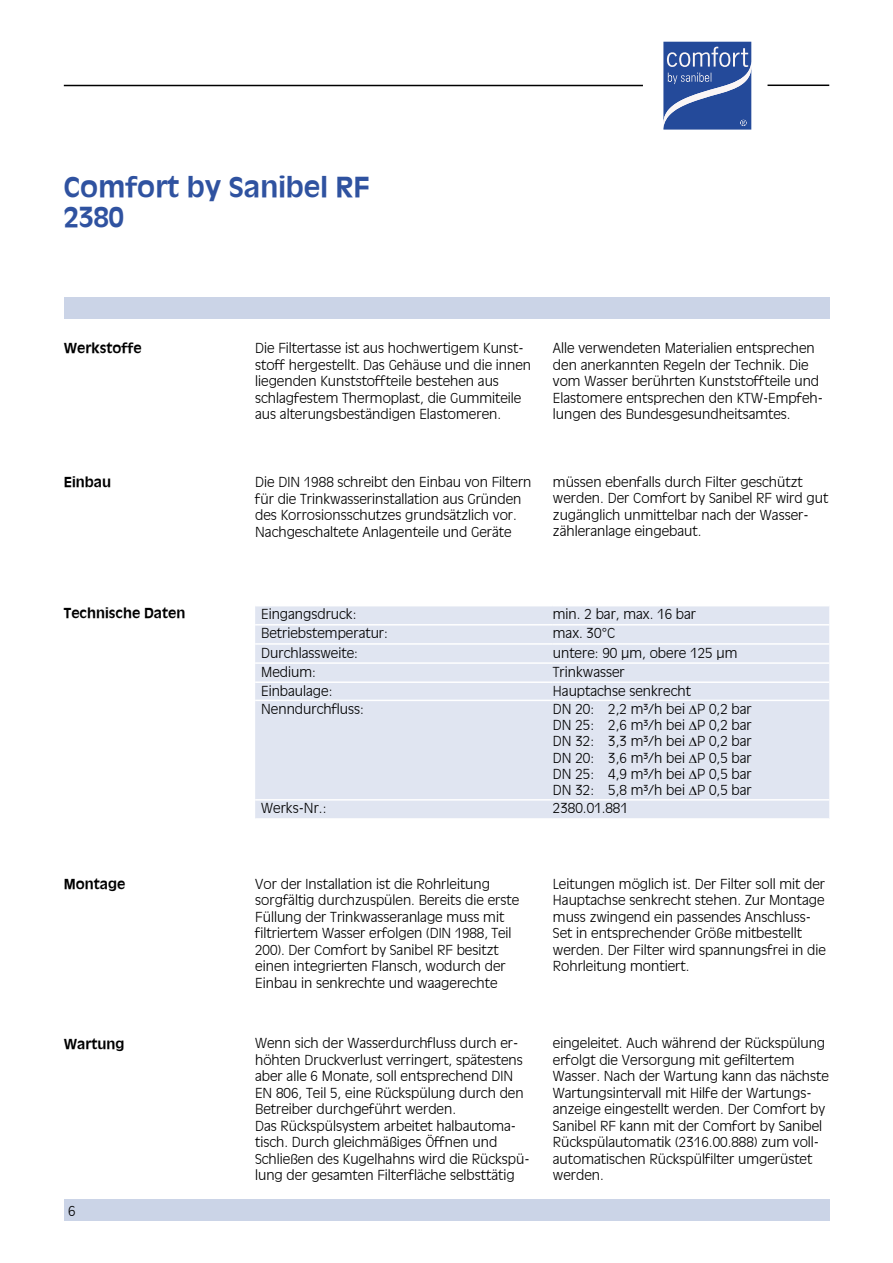
<style>
.page{position:relative;width:893px;height:1263px;background:#fff}
.page>*{position:absolute;margin:0;border:0;box-sizing:border-box;transform-origin:0 0}
.t1{font:700 27px/30px "Ant Oliv";color:#2f52a0}
.t2{font:300 13.5px/16.5px "Ant Oliv";color:#000}
.t3{font:700 13.5px "Ant Oliv";color:#000}
</style>
<div class="page">
<div style="left:64px;top:298px;width:765px;height:21px;background:#cbd4e7"></div>
<div style="left:64px;top:1199px;width:765px;height:21px;background:#cbd4e7"></div>
<hr style="left:64px;top:85px;width:579px;height:1px;background:#000">
<hr style="left:767px;top:85px;width:62px;height:1px;background:#000">
<svg style="left:663px;top:42px;width:88px;height:88px;background:#4564a8"></svg>
<div style="left:255px;top:606px;width:574px;height:212px;background:#e0e5f1"></div>
<hr style="left:255px;top:624px;width:298px;height:1px;background:#fff">
<hr style="left:553px;top:624px;width:276px;height:1px;background:#fff">
<hr style="left:255px;top:643px;width:298px;height:2px;background:#fff">
<hr style="left:553px;top:643px;width:276px;height:2px;background:#fff">
<hr style="left:255px;top:662px;width:298px;height:2px;background:#fff">
<hr style="left:553px;top:662px;width:276px;height:2px;background:#fff">
<hr style="left:255px;top:681px;width:298px;height:2px;background:#fff">
<hr style="left:553px;top:681px;width:276px;height:2px;background:#fff">
<hr style="left:255px;top:700px;width:298px;height:1px;background:#fff">
<hr style="left:553px;top:700px;width:276px;height:1px;background:#fff">
<hr style="left:255px;top:799px;width:298px;height:1px;background:#fff">
<hr style="left:553px;top:799px;width:276px;height:1px;background:#fff">
<svg style="left:689px;top:705px;width:8px;height:9px"></svg>
<svg style="left:689px;top:721px;width:8px;height:9px"></svg>
<svg style="left:689px;top:737px;width:8px;height:9px"></svg>
<svg style="left:689px;top:753px;width:8px;height:10px"></svg>
<svg style="left:689px;top:769px;width:8px;height:10px"></svg>
<svg style="left:689px;top:786px;width:8px;height:9px"></svg>
<h1 class="t1" style="left:64px;top:170px;width:308px">Comfort by Sanibel RF<br>2380</h1>
<p class="t3" style="left:64px;top:340px;width:79px">Werkstoffe</p>
<p class="t3" style="left:64px;top:474px;width:49px">Einbau</p>
<p class="t2" style="left:255px;top:339px;width:278px">Die Filtertasse ist aus hochwertigem Kunst&shy;stoff hergestellt. Das Gehäuse und die innen liegenden Kunststoffteile bestehen aus schlagfestem Thermoplast, die Gummiteile aus alterungsbeständigen Elastomeren.</p>
<p class="t2" style="left:255px;top:473px;width:278px">Die DIN 1988 schreibt den Einbau von Filtern für die Trinkwasserinstallation aus Gründen des Korrosionsschutzes grundsätzlich vor.<br>Nachgeschaltete Anlagenteile und Geräte</p>
<p class="t2" style="left:553px;top:339px;width:272px">Alle verwendeten Materialien entsprechen den anerkannten Regeln der Technik. Die vom Wasser berührten Kunststoffteile und Elastomere entsprechen den KTW-Empfeh&shy;lungen des Bundesgesundheitsamtes.</p>
<p class="t2" style="left:553px;top:473px;width:277px">müssen ebenfalls durch Filter geschützt werden. Der Comfort by Sanibel RF wird gut zugänglich unmittelbar nach der Wasser&shy;zähleranlage eingebaut.</p>
<p class="t3" style="left:64px;top:605px;width:123px">Technische Daten</p>
<p class="t2" style="left:261px;top:606px;width:97px">Eingangsdruck:</p>
<p class="t2" style="left:553px;top:606px;width:145px">min. 2 bar, max. 16 bar</p>
<p class="t2" style="left:261px;top:625px;width:128px">Betriebstemperatur:</p>
<p class="t2" style="left:553px;top:625px;width:64px">max. 30°C</p>
<p class="t2" style="left:261px;top:644px;width:98px">Durchlassweite:</p>
<p class="t2" style="left:553px;top:644px;width:186px">untere: 90 µm, obere 125 µm</p>
<p class="t2" style="left:261px;top:663px;width:56px">Medium:</p>
<p class="t2" style="left:553px;top:663px;width:73px">Trinkwasser</p>
<p class="t2" style="left:261px;top:682px;width:73px">Einbaulage:</p>
<p class="t2" style="left:553px;top:682px;width:140px">Hauptachse senkrecht</p>
<p class="t2" style="left:261px;top:700px;width:104px">Nenndurchfluss:</p>
<p class="t2" style="left:553px;top:700px;width:200px;text-align:justify">DN 20: 2,2 m³/h bei P 0,2 bar DN 25: 2,6 m³/h bei P 0,2 bar DN 32: 3,3 m³/h bei P 0,2 bar DN 20: 3,6 m³/h bei P 0,5 bar DN 25: 4,9 m³/h bei P 0,5 bar DN 32: 5,8 m³/h bei P 0,5 bar</p>
<p class="t2" style="left:261px;top:800px;width:67px">Werks-Nr.:</p>
<p class="t2" style="left:553px;top:800px;width:77px">2380.01.881</p>
<p class="t3" style="left:64px;top:876px;width:63px">Montage</p>
<p class="t2" style="left:255px;top:875px;width:266px">Vor der Installation ist die Rohrleitung sorgfältig durchzuspülen. Bereits die erste Füllung der Trinkwasseranlage muss mit filtriertem Wasser erfolgen (DIN 1988, Teil 200). Der Comfort by Sanibel RF besitzt einen integrierten Flansch, wodurch der Einbau in senkrechte und waagerechte</p>
<p class="t2" style="left:553px;top:875px;width:275px">Leitungen möglich ist. Der Filter soll mit der Hauptachse senkrecht stehen. Zur Montage muss zwingend ein passendes Anschluss-Set in entsprechender Größe mitbestellt werden. Der Filter wird spannungsfrei in die Rohrleitung montiert.</p>
<p class="t3" style="left:64px;top:1035px;width:62px">Wartung</p>
<p class="t2" style="left:255px;top:1035px;width:276px">Wenn sich der Wasserdurchfluss durch er&shy;höhten Druckverlust verringert, spätestens aber alle 6 Monate, soll entsprechend DIN EN 806, Teil 5, eine Rückspülung durch den Betreiber durchgeführt werden.<br>Das Rückspülsystem arbeitet halbautoma&shy;tisch. Durch gleichmäßiges Öffnen und Schließen des Kugelhahns wird die Rückspü&shy;lung der gesamten Filterfläche selbsttätig</p>
<p class="t2" style="left:553px;top:1034px;width:278px">eingeleitet. Auch während der Rückspülung erfolgt die Versorgung mit gefiltertem Wasser. Nach der Wartung kann das nächste Wartungsintervall mit Hilfe der Wartungs&shy;anzeige eingestellt werden. Der Comfort by Sanibel RF kann mit der Comfort by Sanibel Rückspülautomatik (2316.00.888) zum voll&shy;automatischen Rückspülfilter umgerüstet werden.</p>
<p class="t2" style="left:68px;top:1203px;width:9px">6</p>
</div>
